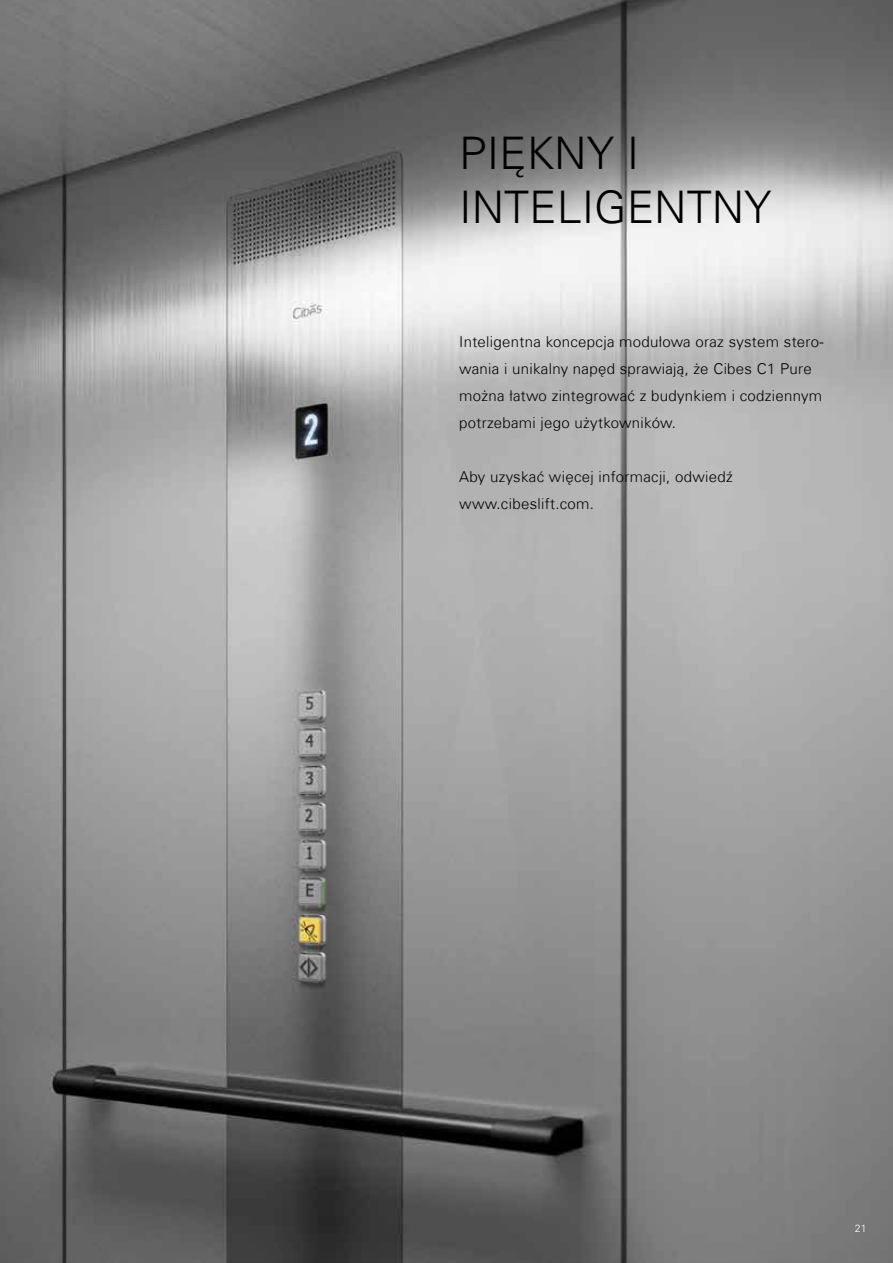
<style>
.page{position:relative;width:893px;height:1263px;background:#fff}
.page>*{position:absolute;margin:0;border:0;box-sizing:border-box;transform-origin:0 0}
.t1{font:300 45px/54px "Univers Com 45";color:#000}
.t2{font:300 15px/27px "Univers Com 45";letter-spacing:.02em;color:#000}
.t3{font:300 10.5px "Univers LT Std";color:#fff}
</style>
<div class="page">
<img style="left:0;top:0;width:893px;height:1263px">
<h1 class="t1" style="left:459px;top:126px;width:314px">PIĘKNY I<br>INTELIGENTNY</h1>
<p class="t2" style="left:459px;top:328px;width:366px">Inteligentna koncepcja modułowa oraz system stero&shy;wania i unikalny napęd sprawiają, że Cibes C1 Pure można łatwo zintegrować z budynkiem i codziennym potrzebami jego użytkowników.</p>
<p class="t2" style="left:459px;top:463px;width:275px">Aby uzyskać więcej informacji, odwiedź www.cibeslift.com.</p>
<p class="t3" style="left:855px;top:1222px;width:13px">21</p>
</div>
